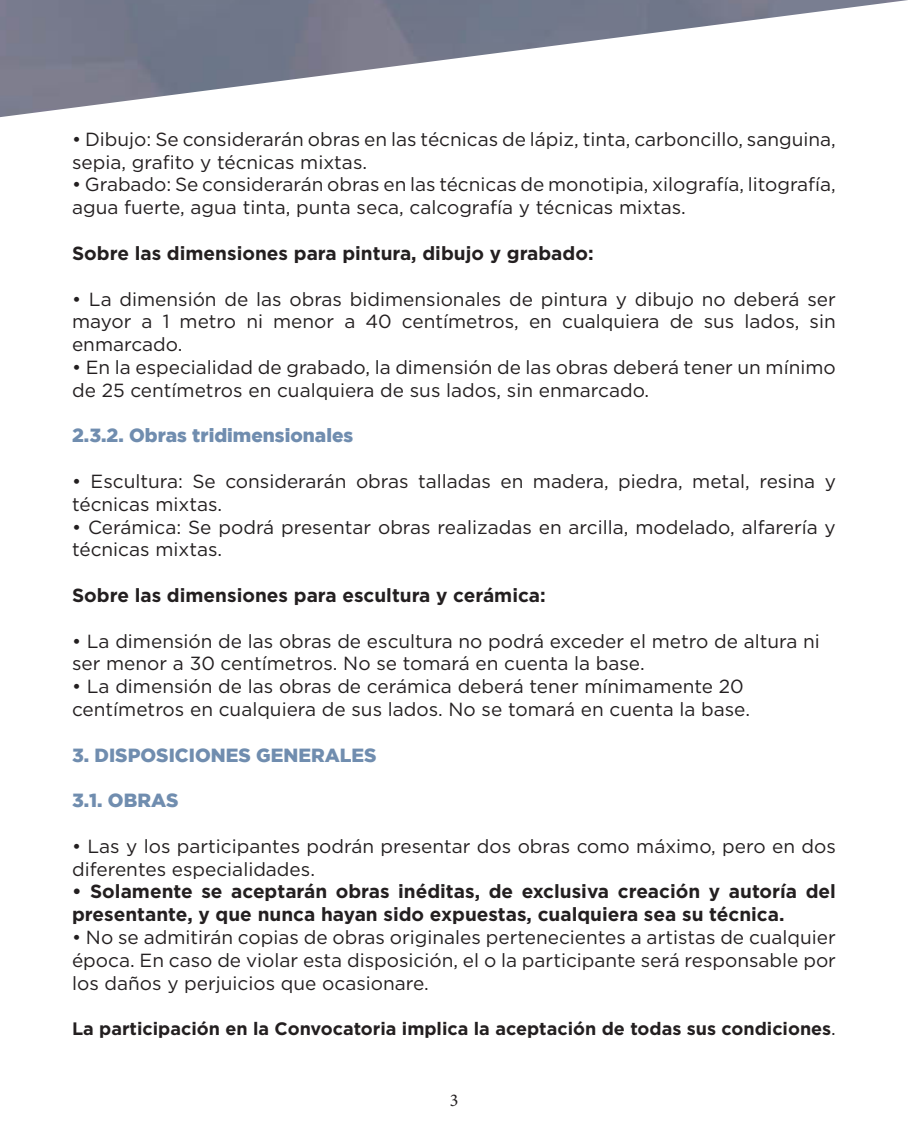
<style>
.page{position:relative;width:908px;height:1134px;background:#fff}
.page>*{position:absolute;margin:0;border:0;box-sizing:border-box;transform-origin:0 0}
.t1{font:19px/22.8px "Gotham";color:#231f20}
.t2{font:700 19px/22.8px "Gotham";color:#231f20}
.t3{font:900 19px "Gotham";color:#708daf}
.t4{font:700 18px "Gotham";color:#231f20}
.t5{font:18px "Minion Pro";color:#231f20}
.s1{font-weight:400;font-size:19px}
</style>
<div class="page">
<img style="left:0;top:0;width:907px;height:118px">
<p class="t1" style="left:72px;top:128px;width:765px">• Dibujo: Se considerarán obras en las técnicas de lápiz, tinta, carboncillo, sanguina, sepia, grafito y técnicas mixtas.</p>
<p class="t1" style="left:72px;top:173px;width:765px">• Grabado: Se considerarán obras en las técnicas de monotipia, xilografía, litografía, agua fuerte, agua tinta, punta seca, calcografía y técnicas mixtas.</p>
<p class="t2" style="left:72px;top:243px;width:523px">Sobre las dimensiones para pintura, dibujo y grabado:</p>
<p class="t1" style="left:72px;top:287px;width:765px;text-align:justify">• La dimensión de las obras bidimensionales de pintura y dibujo no deberá ser mayor a 1 metro ni menor a 40 centímetros, en cualquiera de sus lados, sin enmarcado.</p>
<p class="t1" style="left:72px;top:356px;width:764px">• En la especialidad de grabado, la dimensión de las obras deberá tener un mínimo de 25 centímetros en cualquiera de sus lados, sin enmarcado.</p>
<p class="t3" style="left:72px;top:425px;width:283px">2.3.2. Obras tridimensionales</p>
<p class="t1" style="left:72px;top:470px;width:765px">• Escultura: Se considerarán obras talladas en madera, piedra, metal, resina y técnicas mixtas.</p>
<p class="t1" style="left:72px;top:515px;width:765px">• Cerámica: Se podrá presentar obras realizadas en arcilla, modelado, alfarería y técnicas mixtas.</p>
<p class="t2" style="left:72px;top:585px;width:475px">Sobre las dimensiones para escultura y cerámica:</p>
<p class="t1" style="left:72px;top:629px;width:748px">• La dimensión de las obras de escultura no podrá exceder el metro de altura ni ser menor a 30 centímetros. No se tomará en cuenta la base.</p>
<p class="t1" style="left:72px;top:675px;width:679px">• La dimensión de las obras de cerámica deberá tener mínimamente 20 centímetros en cualquiera de sus lados. No se tomará en cuenta la base.</p>
<p class="t3" style="left:72px;top:744px;width:306px">3. DISPOSICIONES GENERALES</p>
<p class="t3" style="left:72px;top:789px;width:108px">3.1. OBRAS</p>
<p class="t1" style="left:72px;top:835px;width:765px">• Las y los participantes podrán presentar dos obras como máximo, pero en dos diferentes especialidades.</p>
<p class="t2" style="left:72px;top:881px;width:765px">• Solamente se aceptarán obras inéditas, de exclusiva creación y autoría del presentante, y que nunca hayan sido expuestas, cualquiera sea su técnica.</p>
<p class="t1" style="left:72px;top:926px;width:765px;text-align:justify">• No se admitirán copias de obras originales pertenecientes a artistas de cualquier época. En caso de violar esta disposición, el o la participante será responsable por los daños y perjuicios que ocasionare.</p>
<p class="t4" style="left:72px;top:1021px;width:765px">La participación en la Convocatoria implica la aceptación de todas sus condiciones<span class="s1">.</span></p>
<p class="t5" style="left:449px;top:1089px;width:10px">3</p>
</div>
